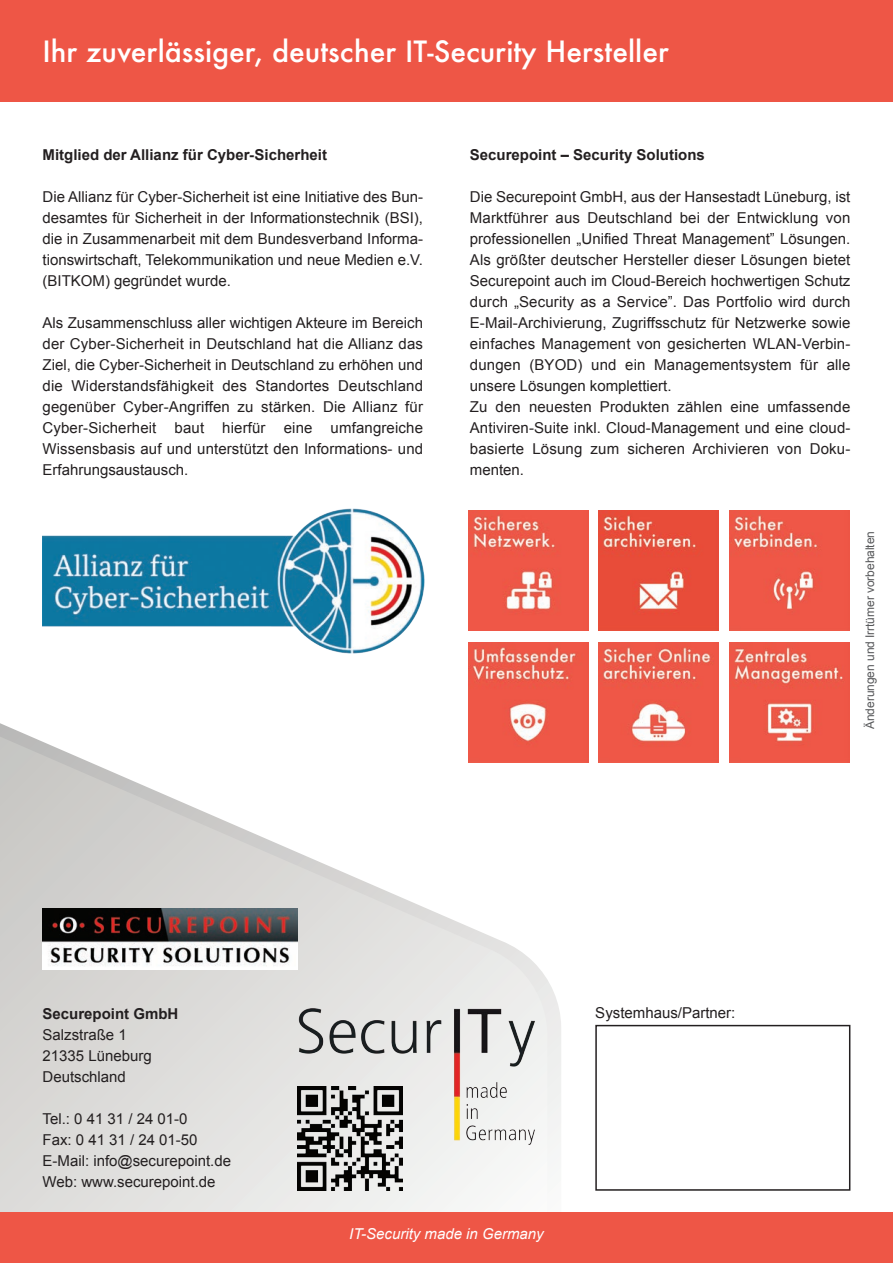
<style>
.page{position:relative;width:893px;height:1263px;background:#fff}
.page>*{position:absolute;margin:0;border:0;box-sizing:border-box;transform-origin:0 0}
.t1{font:500 28.5px "Futura";color:#fff}
.t2{font:15px/21px "Arial";letter-spacing:.005em;color:#231f20}
.t3{font:700 15px "Arial";color:#231f20}
.t4{font:italic 15px "Arial";color:#fff}
.t5{font:12px "Arial";letter-spacing:-.005em;color:#57585a}
</style>
<div class="page">
<svg style="left:0;top:718px;width:561px;height:436px"></svg>
<svg style="left:0;top:731px;width:547px;height:481px"></svg>
<img style="left:43px;top:909px;width:255px;height:61px">
<img style="left:298px;top:1146px;width:104px;height:45px">
<img style="left:298px;top:1007px;width:239px;height:139px">
<div style="left:0;top:1212px;width:893px;height:51px;background:#ee5646"></div>
<div style="left:595px;top:1025px;width:255px;height:166px;border:2px solid #231f20"></div>
<img style="left:43px;top:508px;width:382px;height:145px">
<img style="left:469px;top:510px;width:119px;height:120px">
<img style="left:599px;top:510px;width:120px;height:120px">
<img style="left:730px;top:511px;width:120px;height:120px">
<img style="left:469px;top:642px;width:120px;height:120px">
<img style="left:599px;top:642px;width:120px;height:120px">
<img style="left:730px;top:643px;width:120px;height:120px">
<div style="left:0;top:0;width:893px;height:102px;background:#ee5646"></div>
<h1 class="t1" style="left:43px;top:32px;width:628px">Ihr zuverlässiger, deutscher IT-Security Hersteller</h1>
<p class="t3" style="left:43px;top:146px;width:286px">Mitglied der Allianz für Cyber-Sicherheit</p>
<p class="t2" style="left:43px;top:186px;width:382px;text-align:justify">Die Allianz für Cyber-Sicherheit ist eine Initiative des Bun&shy;desamtes für Sicherheit in der Informationstechnik (BSI), die in Zusammenarbeit mit dem Bundesverband Informa&shy;tionswirtschaft, Telekommunikation und neue Medien e.V. (BITKOM) gegründet wurde.</p>
<p class="t2" style="left:43px;top:312px;width:382px;text-align:justify">Als Zusammenschluss aller wichtigen Akteure im Bereich der Cyber-Sicherheit in Deutschland hat die Allianz das Ziel, die Cyber-Sicherheit in Deutschland zu erhöhen und die Widerstandsfähigkeit des Standortes Deutschland gegenüber Cyber-Angriffen zu stärken. Die Allianz für Cyber-Sicherheit baut hierfür eine umfangreiche Wissensbasis auf und unterstützt den Informations- und Erfahrungsaustausch.</p>
<p class="t3" style="left:470px;top:146px;width:237px">Securepoint – Security Solutions</p>
<p class="t2" style="left:470px;top:186px;width:382px">Die Securepoint GmbH, aus der Hansestadt Lüneburg, ist Marktführer aus Deutschland bei der Entwicklung von professionellen „Unified Threat Management” Lösungen.<br>Als größter deutscher Hersteller dieser Lösungen bietet Securepoint auch im Cloud-Bereich hochwertigen Schutz durch „Security as a Service”. Das Portfolio wird durch E-Mail-Archivierung, Zugriffsschutz für Netzwerke sowie einfaches Management von gesicherten WLAN-Verbin&shy;dungen (BYOD) und ein Managementsystem für alle unsere Lösungen komplettiert.<br>Zu den neuesten Produkten zählen eine umfassende Antiviren-Suite inkl. Cloud-Management und eine cloud&shy;basierte Lösung zum sicheren Archivieren von Doku&shy;menten.</p>
<p class="t5" style="left:863px;top:729px;width:200px;rotate:-90deg">Änderungen und Irrtümer vorbehalten</p>
<p class="t3" style="left:43px;top:1006px;width:137px">Securepoint GmbH</p>
<p class="t2" style="left:43px;top:1024px;width:111px">Salzstraße 1<br>21335 Lüneburg<br>Deutschland</p>
<p class="t2" style="left:43px;top:1108px;width:190px">Tel.: 0 41 31 / 24 01-0<br>Fax: 0 41 31 / 24 01-50<br>E-Mail: info@securepoint.de<br>Web: www.securepoint.de</p>
<p class="t2" style="left:595px;top:1002px;width:142px">Systemhaus/Partner:</p>
<p class="t4" style="left:349px;top:1225px;width:196px">IT-Security made in Germany</p>
</div>
